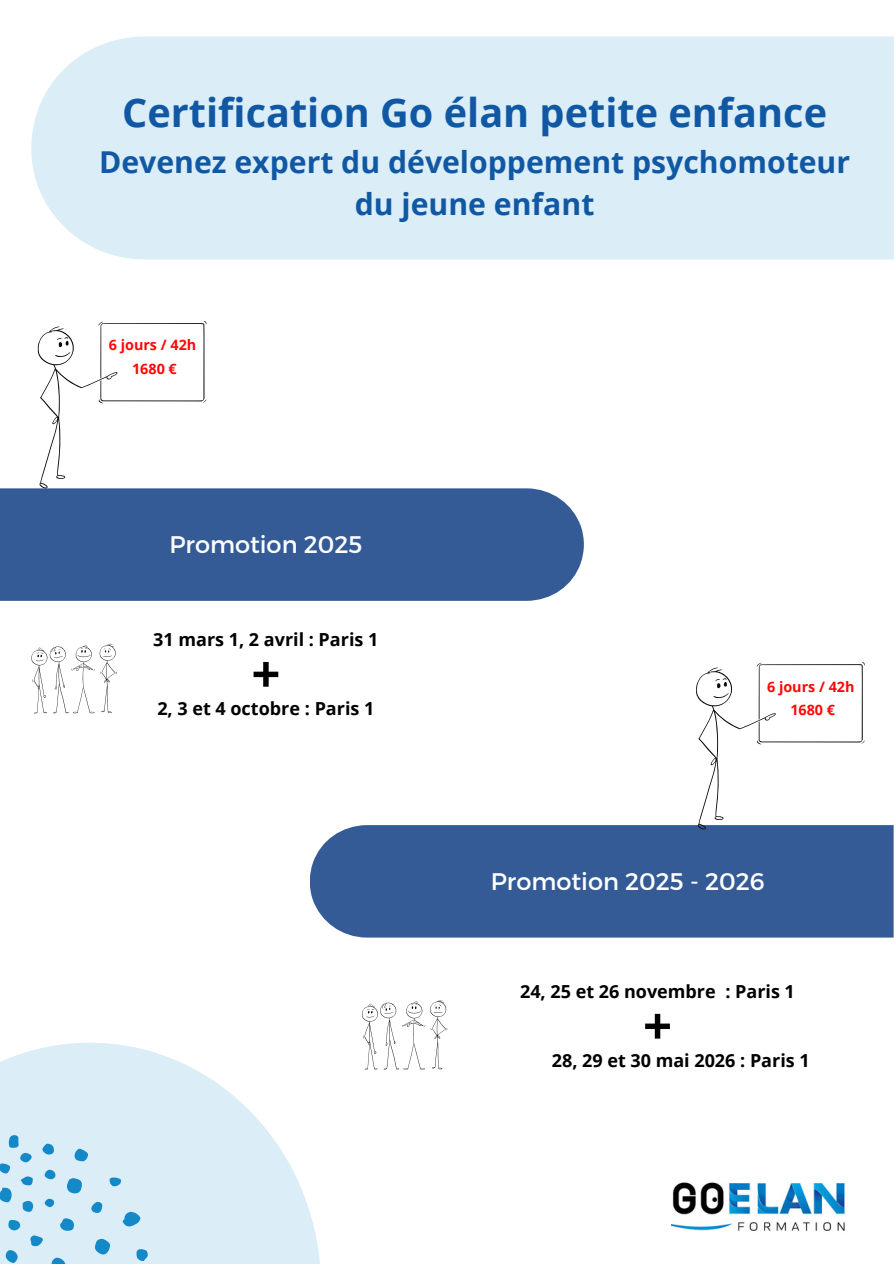
<style>
.page{position:relative;width:894px;height:1264px;background:#fff}
.page>*{position:absolute;margin:0;border:0;box-sizing:border-box;transform-origin:0 0}
.t1{font:700 51px "Open Sans";color:#000}
.t2{font:700 39.6px "Open Sans";color:#1158a4}
.t3{font:700 30.15px/41.7px "Open Sans";color:#1158a4;text-align:center}
.t4{font:24px "Montserrat";color:#fff}
.t5{font:700 18px "Open Sans";color:#000}
.t6{font:700 14.4px "Open Sans";color:#ff0808}
</style>
<div class="page">
<img style="left:671px;top:1182px;width:174px;height:49px">
<div style="left:0;top:488px;width:583px;height:113px;background:#355b97"></div>
<svg style="left:0;top:1042px;width:320px;height:221px;fill:#dbedf6"></svg>
<svg style="left:67px;top:1178px;width:15px;height:15px"></svg>
<svg style="left:122px;top:1211px;width:19px;height:15px"></svg>
<svg style="left:95px;top:1238px;width:15px;height:16px"></svg>
<svg style="left:51px;top:1257px;width:15px;height:6px"></svg>
<svg style="left:60px;top:1217px;width:14px;height:13px"></svg>
<svg style="left:74px;top:1148px;width:14px;height:13px"></svg>
<svg style="left:6px;top:1249px;width:12px;height:13px"></svg>
<svg style="left:136px;top:1248px;width:11px;height:13px"></svg>
<svg style="left:8px;top:1219px;width:12px;height:11px"></svg>
<svg style="left:30px;top:1234px;width:14px;height:12px"></svg>
<svg style="left:42px;top:1143px;width:12px;height:11px"></svg>
<svg style="left:91px;top:1201px;width:11px;height:11px"></svg>
<svg style="left:109px;top:1177px;width:12px;height:10px"></svg>
<svg style="left:0;top:1135px;width:34px;height:77px;background:#aed6ec"></svg>
<svg style="left:44px;top:1169px;width:12px;height:10px"></svg>
<div style="left:45px;top:1198px;width:9px;height:9px;background:#1389c9;border-radius:4px"></div>
<svg style="left:38px;top:321px;width:168px;height:167px"></svg>
<svg style="left:31px;top:643px;width:86px;height:70px"></svg>
<div style="left:32px;top:36px;width:861px;height:223px;background:#dbedf6"></div>
<div style="left:310px;top:825px;width:583px;height:112px;background:#355b97"></div>
<svg style="left:695px;top:662px;width:169px;height:167px"></svg>
<svg style="left:362px;top:1000px;width:85px;height:69px"></svg>
<p class="t2" style="left:122px;top:85px;width:706px">Certification Go élan petite enfance</p>
<p class="t3" style="left:99px;top:141px;width:752px">Devenez expert du développement psychomoteur du jeune enfant</p>
<p class="t6" style="left:109px;top:335px;width:89px">6 jours / 42h</p>
<p class="t6" style="left:132px;top:359px;width:46px">1680 €</p>
<p class="t4" style="left:169px;top:529px;width:194px">Promotion 2025</p>
<h2 class="t5" style="left:153px;top:627px;width:226px">31 mars 1, 2 avril : Paris 1</h2>
<h2 class="t1" style="left:251px;top:638px;width:31px">+</h2>
<h2 class="t5" style="left:157px;top:695px;width:218px">2, 3 et 4 octobre : Paris 1</h2>
<p class="t6" style="left:766px;top:676px;width:89px">6 jours / 42h</p>
<p class="t6" style="left:790px;top:699px;width:46px">1680 €</p>
<p class="t4" style="left:490px;top:865px;width:275px">Promotion 2025 - 2026</p>
<h3 class="t5" style="left:520px;top:978px;width:276px">24, 25 et 26 novembre : Paris 1</h3>
<h3 class="t1" style="left:642px;top:989px;width:31px">+</h3>
<h3 class="t5" style="left:551px;top:1047px;width:259px">28, 29 et 30 mai 2026 : Paris 1</h3>
</div>
